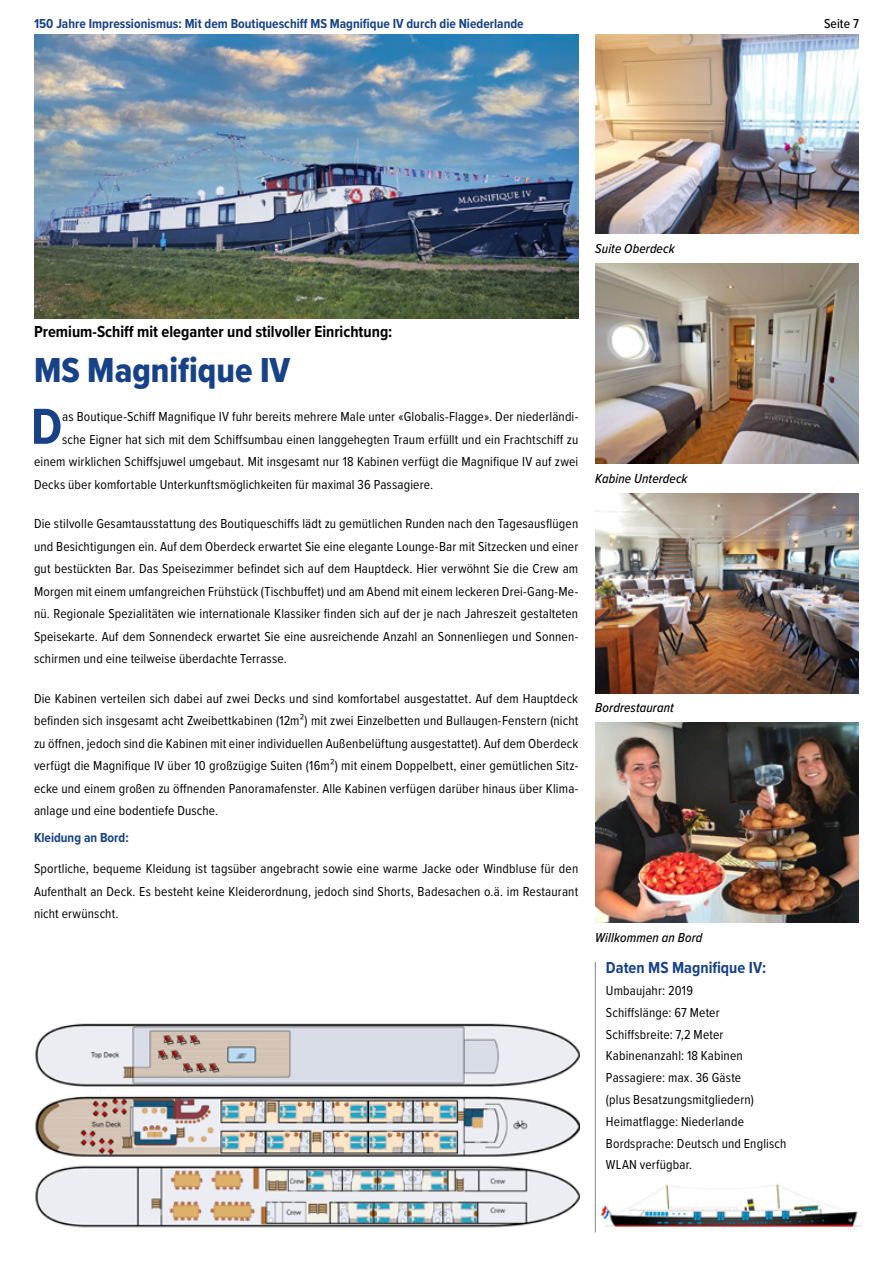
<style>
.page{position:relative;width:893px;height:1263px;background:#fff}
.page>*{position:absolute;margin:0;border:0;box-sizing:border-box;transform-origin:0 0}
.t1{font:700 52.5px "Proxima Nova Cond";color:#184287}
.t2{font:36px "Proxima Nova Cond Extrabld";color:#184287}
.t3{font:700 16.5px "Proxima Nova Cond";color:#000}
.t4{font:700 16.5px "Proxima Nova Cond";color:#184287}
.t5{font:13.5px/22.5px "Proxima Nova Cond";letter-spacing:.01em;color:#000;text-align:justify}
.t6{font:700 13.5px "Proxima Nova Cond";color:#184287}
.t7{font:italic 500 13.5px "Proxima Nova Cond";letter-spacing:.01em;color:#000}
.t8{font:500 13.5px "Proxima Nova Cond";letter-spacing:.005em;color:#000}
</style>
<div class="page">
<img style="left:34px;top:34px;width:544px;height:285px">
<img style="left:595px;top:34px;width:264px;height:200px">
<img style="left:595px;top:264px;width:264px;height:199px">
<img style="left:595px;top:493px;width:264px;height:200px">
<img style="left:595px;top:723px;width:264px;height:200px">
<img style="left:601px;top:1184px;width:262px;height:43px">
<hr style="left:595px;top:962px;width:1px;height:270px;background:#878787">
<img style="left:35px;top:1023px;width:545px;height:205px">
<p class="t6" style="left:34px;top:13px;width:491px">150 Jahre Impressionismus: Mit dem Boutiqueschiff MS Magnifique IV durch die Niederlande</p>
<p class="t8" style="left:824px;top:13px;width:36px">Seite 7</p>
<p class="t7" style="left:595px;top:239px;width:81px">Suite Oberdeck</p>
<p class="t3" style="left:34px;top:320px;width:360px">Premium-Schiff mit eleganter und stilvoller Einrichtung:</p>
<h2 class="t2" style="left:34px;top:343px;width:258px">MS Magnifique IV</h2>
<h1 class="t1" style="left:31px;top:388px;width:33px">D</h1>
<p class="t5" style="left:62px;top:405px;width:518px">as Boutique-Schiff Magnifique IV fuhr bereits mehrere Male unter «Globalis-Flagge». Der niederländi-</p>
<p class="t5" style="left:62px;top:427px;width:518px">sche Eigner hat sich mit dem Schiffsumbau einen langgehegten Traum erfüllt und ein Frachtschiff zu</p>
<p class="t5" style="left:34px;top:450px;width:546px">einem wirklichen Schiffsjuwel umgebaut. Mit insgesamt nur 18 Kabinen verfügt die Magnifique IV auf zwei</p>
<p class="t5" style="left:34px;top:472px;width:401px">Decks über komfortable Unterkunftsmöglichkeiten für maximal 36 Passagiere.</p>
<p class="t5" style="left:34px;top:512px;width:546px">Die stilvolle Gesamtausstattung des Boutiqueschiffs lädt zu gemütlichen Runden nach den Tagesausflügen und Besichtigungen ein. Auf dem Oberdeck erwartet Sie eine elegante Lounge-Bar mit Sitzecken und einer gut bestückten Bar. Das Speisezimmer befindet sich auf dem Hauptdeck. Hier verwöhnt Sie die Crew am Morgen mit einem umfangreichen Frühstück (Tischbuffet) und am Abend mit einem leckeren Drei-Gang-Me&shy;nü. Regionale Spezialitäten wie internationale Klassiker finden sich auf der je nach Jahreszeit gestalteten Speisekarte. Auf dem Sonnendeck erwartet Sie eine ausreichende Anzahl an Sonnenliegen und Sonnen&shy;schirmen und eine teilweise überdachte Terrasse.</p>
<p class="t5" style="left:34px;top:687px;width:546px">Die Kabinen verteilen sich dabei auf zwei Decks und sind komfortabel ausgestattet. Auf dem Hauptdeck befinden sich insgesamt acht Zweibettkabinen (12m²) mit zwei Einzelbetten und Bullaugen-Fenstern (nicht zu öffnen, jedoch sind die Kabinen mit einer individuellen Außenbelüftung ausgestattet). Auf dem Oberdeck verfügt die Magnifique IV über 10 großzügige Suiten (16m²) mit einem Doppelbett, einer gemütlichen Sitz&shy;ecke und einem großen zu öffnenden Panoramafenster. Alle Kabinen verfügen darüber hinaus über Klima&shy;anlage und eine bodentiefe Dusche.</p>
<p class="t6" style="left:34px;top:828px;width:96px">Kleidung an Bord:</p>
<p class="t5" style="left:34px;top:857px;width:546px">Sportliche, bequeme Kleidung ist tagsüber angebracht sowie eine warme Jacke oder Windbluse für den Aufenthalt an Deck. Es besteht keine Kleiderordnung, jedoch sind Shorts, Badesachen o.ä. im Restaurant nicht erwünscht.</p>
<p class="t7" style="left:595px;top:468px;width:94px">Kabine Unterdeck</p>
<p class="t7" style="left:595px;top:698px;width:80px">Bordrestaurant</p>
<p class="t7" style="left:595px;top:927px;width:109px">Willkommen an Bord</p>
<p class="t4" style="left:606px;top:955px;width:162px">Daten MS Magnifique IV:</p>
<p class="t5" style="left:606px;top:979px;width:182px;line-height:21.8px;text-align:left">Umbaujahr: 2019<br>Schiffslänge: 67 Meter<br>Schiffsbreite: 7,2 Meter<br>Kabinenanzahl: 18 Kabinen<br>Passagiere: max. 36 Gäste<br>(plus Besatzungsmitgliedern)<br>Heimatflagge: Niederlande<br>Bordsprache: Deutsch und Englisch<br>WLAN verfügbar.</p>
</div>
